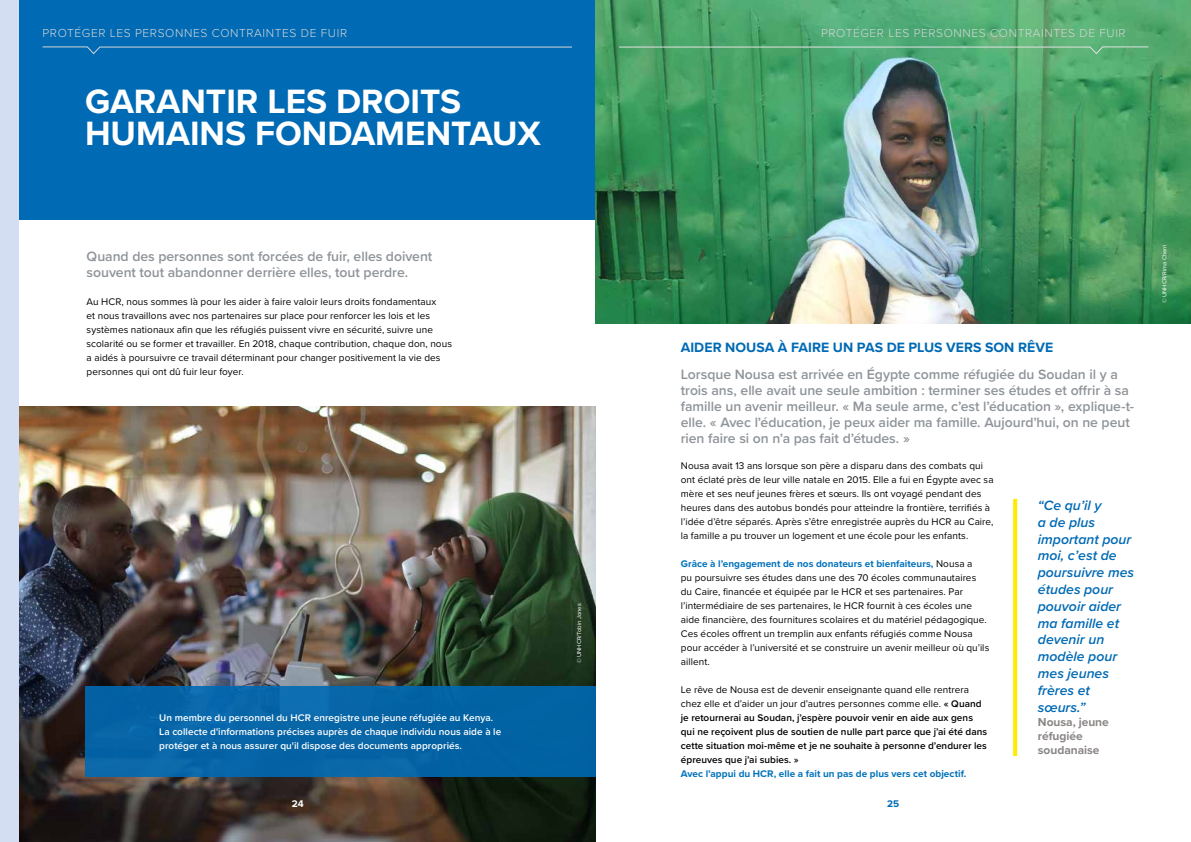
<style>
.page{position:relative;width:1191px;height:842px;background:#fff}
.page>*{position:absolute;margin:0;border:0;box-sizing:border-box;transform-origin:0 0}
.t1{font:700 35px/32px "Proxima Nova";color:#fff}
.t2{font:600 14px/16px "Proxima Nova";letter-spacing:-.005em;color:#8f9499}
.t3{font:italic 600 14px/16.8px "Proxima Nova";color:#006ab4}
.t4{font:700 14px "Proxima Nova";color:#006ab4}
.t5{font:300 12px "Proxima Nova";letter-spacing:.05em;color:#d6d6d6}
.t6{font:700 12px/14px "Proxima Nova";letter-spacing:-.005em;color:#8a8685}
.t7{font:10px/14px "Proxima Nova";letter-spacing:.005em;color:#000}
.t8{font:600 10px/14px "Proxima Nova";letter-spacing:.005em;color:#000}
.t9{font:600 10px/14px "Proxima Nova";letter-spacing:.005em;color:#fff}
.t10{font:700 10px "Proxima Nova";letter-spacing:.005em;color:#0072bb}
.t11{font:700 10px "Proxima Nova";color:#fff}
.t12{font:700 10px "Proxima Nova";color:#006ab4}
.t13{font:6px "Proxima Nova";color:#fff}
.s1{font-weight:700;color:#0072bb}
.s2{font-weight:400}
</style>
<div class="page">
<img style="left:19px;top:407px;width:576px;height:435px">
<div style="left:0;top:0;width:595px;height:220px;background:#006ab4"></div>
<div style="left:567px;top:595px;width:23px;height:76px;background:#000;opacity:.12"></div>
<svg style="left:42px;top:47px;width:530px;height:7px"></svg>
<div style="left:85px;top:686px;width:510px;height:91px;background:#0463a4"></div>
<div style="left:0;top:0;width:19px;height:842px;background:#d3def2"></div>
<img style="left:595px;top:0;width:596px;height:323px">
<div style="left:1153px;top:236px;width:22px;height:75px;background:#000;opacity:.12"></div>
<svg style="left:1013px;top:499px;width:4px;height:257px"></svg>
<svg style="left:619px;top:47px;width:529px;height:7px;background:#5bad78"></svg>
<p class="t5" style="left:43px;top:24px;width:306px">PROTÉGER LES PERSONNES CONTRAINTES DE FUIR</p>
<p class="t5" style="left:74px;top:24px;width:201px">ECTING PEOPLE FORCED TO FLEE</p>
<h1 class="t1" style="left:85px;top:84px;width:457px">GARANTIR LES DROITS<br>HUMAINS FONDAMENTAUX</h1>
<p class="t5" style="left:821px;top:24px;width:306px">PROTÉGER LES PERSONNES CONTRAINTES DE FUIR</p>
<h2 class="t2" style="left:87px;top:248px;width:347px">Quand des personnes sont forcées de fuir, elles doivent souvent tout abandonner derrière elles, tout perdre.</h2>
<p class="t7" style="left:87px;top:294px;width:367px">Au HCR, nous sommes là pour les aider à faire valoir leurs droits fondamentaux<br>et nous travaillons avec nos partenaires sur place pour renforcer les lois et les systèmes nationaux afin que les réfugiés puissent vivre en sécurité, suivre une scolarité ou se former et travailler. En 2018, chaque contribution, chaque don, nous a aidés à poursuivre ce travail déterminant pour changer positivement la vie des personnes qui ont dû fuir leur foyer.</p>
<p class="t9" style="left:159px;top:711px;width:344px">Un membre du personnel du HCR enregistre une jeune réfugiée au Kenya.<br>La collecte d'informations précises auprès de chaque individu nous aide à le protéger et à nous assurer qu'il dispose des documents appropriés.</p>
<p class="t13" style="left:575px;top:663px;width:61px;rotate:-90deg">© UNHCR/Tobin Jones</p>
<h2 class="t4" style="left:681px;top:337px;width:374px">AIDER NOUSA À FAIRE UN PAS DE PLUS VERS SON RÊVE</h2>
<p class="t2" style="left:681px;top:366px;width:455px">Lorsque Nousa est arrivée en Égypte comme réfugiée du Soudan il y a trois ans, elle avait une seule ambition : terminer ses études et offrir à sa famille un avenir meilleur. « Ma seule arme, c’est l’éducation », explique-t&shy;elle. « Avec l’éducation, je peux aider ma famille. Aujourd’hui, on ne peut rien faire si on n’a pas fait d’études. »</p>
<p class="t7" style="left:681px;top:458px;width:314px">Nousa avait 13 ans lorsque son père a disparu dans des combats qui ont éclaté près de leur ville natale en 2015. Elle a fui en Égypte avec sa mère et ses neuf jeunes frères et sœurs. Ils ont voyagé pendant des heures dans des autobus bondés pour atteindre la frontière, terrifiés à l’idée d’être séparés. Après s’être enregistrée auprès du HCR au Caire, la famille a pu trouver un logement et une école pour les enfants.</p>
<p class="t7" style="left:681px;top:556px;width:310px"><span class="s1">Grâce à l’engagement de nos donateurs et bienfaiteurs,</span> Nousa a<br>pu poursuivre ses études dans une des 70 écoles communautaires du Caire, financée et équipée par le HCR et ses partenaires. Par l’intermédiaire de ses partenaires, le HCR fournit à ces écoles une aide financière, des fournitures scolaires et du matériel pédagogique.<br>Ces écoles offrent un tremplin aux enfants réfugiés comme Nousa pour accéder à l’université et se construire un avenir meilleur où qu’ils aillent.</p>
<p class="t8" style="left:681px;top:682px;width:308px"><span class="s2">Le rêve de Nousa est de devenir enseignante quand elle rentrera chez elle et d’aider un jour d’autres personnes comme elle.</span> « Quand je retournerai au Soudan, j’espère pouvoir venir en aide aux gens qui ne reçoivent plus de soutien de nulle part parce que j’ai été dans cette situation moi-même et je ne souhaite à personne d’endurer les épreuves que j’ai subies. »</p>
<p class="t10" style="left:681px;top:766px;width:287px">Avec l’appui du HCR, elle a fait un pas de plus vers cet objectif.</p>
<h2 class="t3" style="left:1037px;top:496px;width:98px">“Ce qu’il y<br>a de plus important pour moi, c’est de poursuivre mes études pour pouvoir aider ma famille et devenir un modèle pour mes jeunes frères et sœurs.”</h2>
<p class="t6" style="left:1037px;top:714px;width:72px">Nousa, jeune réfugiée soudanaise</p>
<p class="t11" style="left:292px;top:796px;width:13px">24</p>
<p class="t12" style="left:887px;top:796px;width:14px">25</p>
<p class="t13" style="left:1160px;top:303px;width:61px;rotate:-90deg">© UNHCR/Rima Cherri</p>
</div>
